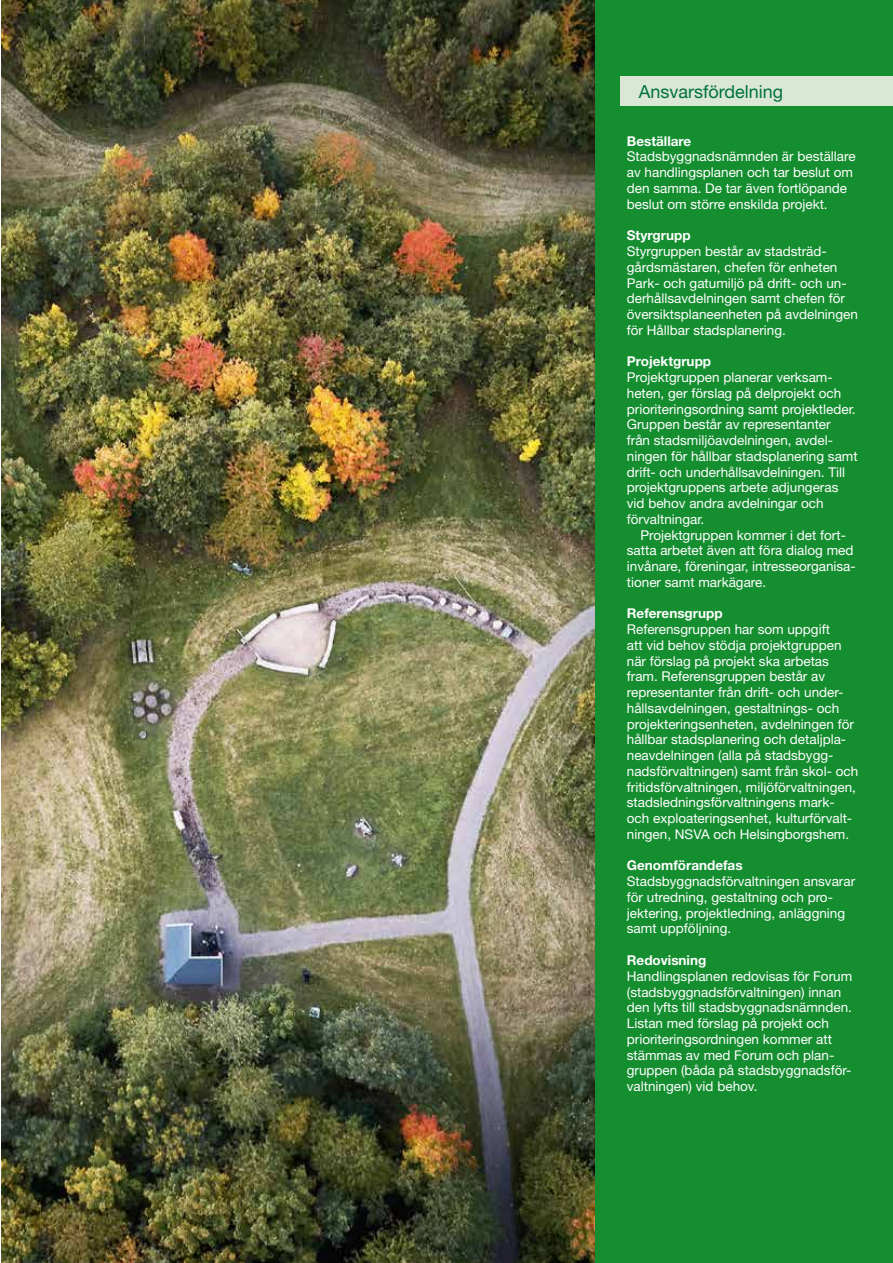
<style>
.page{position:relative;width:893px;height:1263px;background:#fff}
.page>*{position:absolute;margin:0;border:0;box-sizing:border-box;transform-origin:0 0}
.t1{font:18px "Helvetica Neue LT Std";color:#00713c}
.t2{font:13.5px/15.8px "Helvetica Neue LT Std";color:#fff}
.t3{font:700 13.5px "Helvetica Neue LT Std";color:#fff}
</style>
<div class="page">
<img style="left:2px;top:0;width:593px;height:1263px">
<div style="left:595px;top:0;width:298px;height:1263px;background:#158e30"></div>
<div style="left:621px;top:77px;width:272px;height:29px;background:#d9e7d3"></div>
<h1 class="t1" style="left:639px;top:81px;width:146px">Ansvarsfördelning</h1>
<p class="t3" style="left:627px;top:133px;width:66px">Beställare</p>
<p class="t2" style="left:627px;top:149px;width:230px">Stadsbyggnadsnämnden är beställare av handlingsplanen och tar beslut om den samma. De tar även fortlöpande beslut om större enskilda projekt.</p>
<p class="t3" style="left:627px;top:227px;width:65px">Styrgrupp</p>
<p class="t2" style="left:627px;top:243px;width:233px">Styrgruppen består av stadsträd&shy;gårdsmästaren, chefen för enheten Park- och gatumiljö på drift- och un&shy;derhållsavdelningen samt chefen för översiktsplaneenheten på avdelningen för Hållbar stadsplanering.</p>
<p class="t3" style="left:627px;top:353px;width:86px">Projektgrupp</p>
<p class="t2" style="left:627px;top:369px;width:232px">Projektgruppen planerar verksam&shy;heten, ger förslag på delprojekt och prioriteringsordning samt projektleder.<br>Gruppen består av representanter<br>från stadsmiljöavdelningen, avdel&shy;ningen för hållbar stadsplanering samt drift- och underhållsavdelningen. Till projektgruppens arbete adjungeras vid behov andra avdelningar och förvaltningar.</p>
<p class="t2" style="left:627px;top:527px;width:230px;text-indent:14px">Projektgruppen kommer i det fort&shy;satta arbetet även att föra dialog med invånare, föreningar, intresseorganisa&shy;tioner samt markägare.</p>
<p class="t3" style="left:627px;top:605px;width:97px">Referensgrupp</p>
<p class="t2" style="left:627px;top:621px;width:233px">Referensgruppen har som uppgift<br>att vid behov stödja projektgruppen när förslag på projekt ska arbetas fram. Referensgruppen består av representanter från drift- och under&shy;hållsavdelningen, gestaltnings- och projekteringsenheten, avdelningen för hållbar stadsplanering och detaljpla&shy;neavdelningen (alla på stadsbygg&shy;nadsförvaltningen) samt från skol- och fritidsförvaltningen, miljöförvaltningen, stadsledningsförvaltningens mark&shy;och exploateringsenhet, kulturförvalt&shy;ningen, NSVA och Helsingborgshem.</p>
<p class="t3" style="left:627px;top:857px;width:117px">Genomförandefas</p>
<p class="t2" style="left:627px;top:873px;width:230px">Stadsbyggnadsförvaltningen ansvarar för utredning, gestaltning och pro&shy;jektering, projektledning, anläggning samt uppföljning.</p>
<p class="t3" style="left:627px;top:952px;width:81px">Redovisning</p>
<p class="t2" style="left:627px;top:968px;width:227px">Handlingsplanen redovisas för Forum (stadsbyggnadsförvaltningen) innan den lyfts till stadsbyggnadsnämnden.<br>Listan med förslag på projekt och prioriteringsordningen kommer att stämmas av med Forum och plan&shy;gruppen (båda på stadsbyggnadsför&shy;valtningen) vid behov.</p>
</div>
